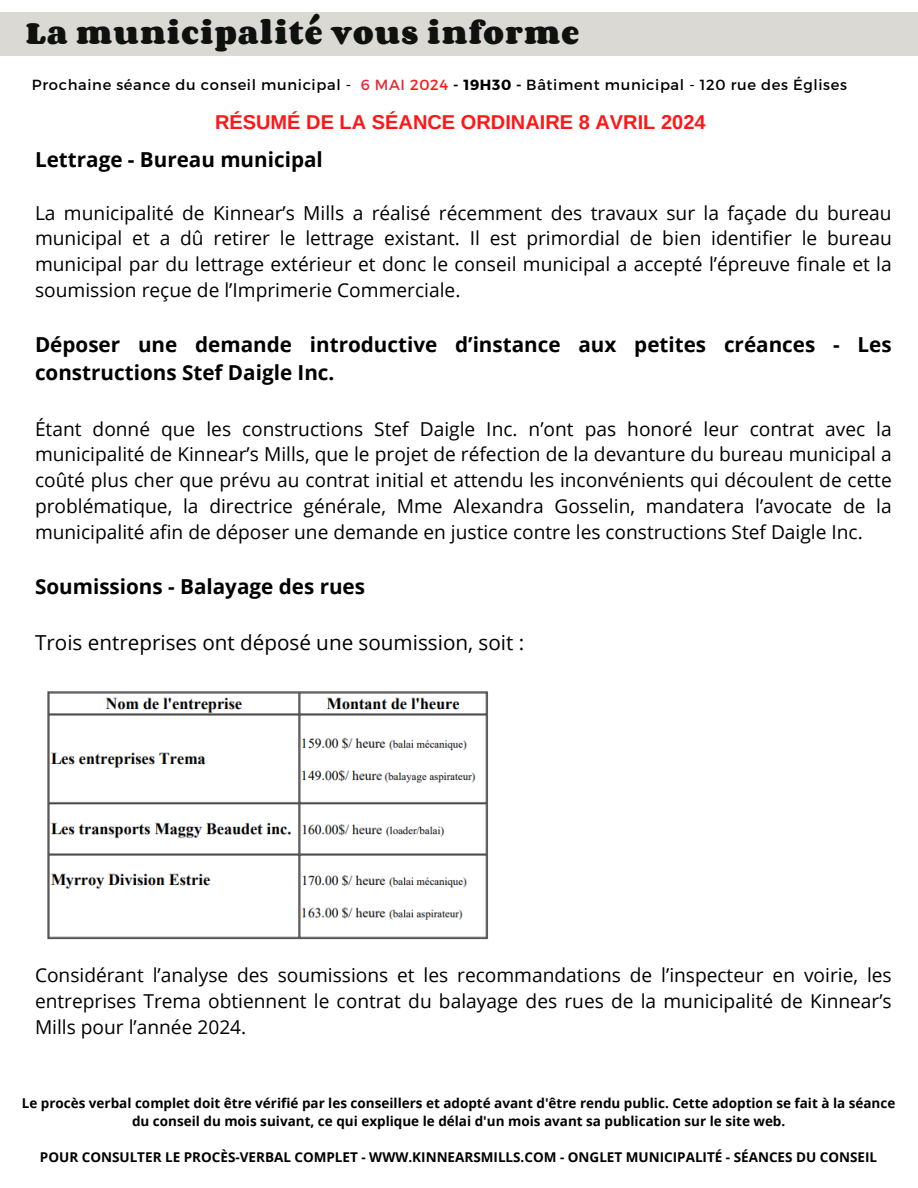
<style>
.page{position:relative;width:918px;height:1188px;background:#fff}
.page>*{position:absolute;margin:0;border:0;box-sizing:border-box;transform-origin:0 0}
.t1{font:700 26.7px "Corben";letter-spacing:.045em;color:#0f110e}
.t2{font:700 20.7px/28.2px "Open Sans";color:#000}
.t3{font:20.7px "Open Sans";color:#000}
.t4{font:700 19.95px "Arimo";color:#ff1616}
.t5{font:19.2px/25.8px "Open Sans";color:#000;text-align:justify}
.t6{font:14.7px "Montserrat";letter-spacing:.045em;color:#000}
.t7{font:700 13.5px/18px "Open Sans";color:#000;text-align:center}
.s1{color:#eb2636}
.s2{color:#ff1616}
.s3{font-weight:700}
</style>
<div class="page">
<div style="left:0;top:12px;width:918px;height:44px;background:#dad9d3"></div>
<img style="left:47px;top:691px;width:441px;height:249px">
<p class="t1" style="left:26px;top:19px;width:555px">La municipalité vous informe</p>
<h4 class="t6" style="left:32px;top:75px;width:817px">Prochaine séance du conseil municipal - <span class="s1">6 MAI</span> <span class="s2">2024</span> <span class="s3">- 19H30 -</span> Bâtiment municipal - 120 rue des Églises</h4>
<h6 class="t4" style="left:215px;top:111px;width:492px">RÉSUMÉ DE LA SÉANCE ORDINAIRE 8 AVRIL 2024</h6>
<h1 class="t2" style="left:35px;top:145px;width:289px">Lettrage - Bureau municipal</h1>
<p class="t5" style="left:35px;top:199px;width:858px">La municipalité de Kinnear’s Mills a réalisé récemment des travaux sur la façade du bureau municipal et a dû retirer le lettrage existant. Il est primordial de bien identifier le bureau municipal par du lettrage extérieur et donc le conseil municipal a accepté l’épreuve finale et la soumission reçue de l’Imprimerie Commerciale.</p>
<h2 class="t2" style="left:35px;top:330px;width:858px">Déposer une demande introductive d’instance aux petites créances - Les constructions Stef Daigle Inc.</h2>
<h3 class="t5" style="left:35px;top:415px;width:858px">Étant donné que les constructions Stef Daigle Inc. n’ont pas honoré leur contrat avec la municipalité de Kinnear’s Mills, que le projet de réfection de la devanture du bureau municipal a coûté plus cher que prévu au contrat initial et attendu les inconvénients qui découlent de cette problématique, la directrice générale, Mme Alexandra Gosselin, mandatera l’avocate de la municipalité afin de déposer une demande en justice contre les constructions Stef Daigle Inc.</h3>
<h4 class="t2" style="left:35px;top:572px;width:332px">Soumissions - Balayage des rues</h4>
<h3 class="t3" style="left:35px;top:628px;width:491px">Trois entreprises ont déposé une soumission, soit :</h3>
<h4 class="t5" style="left:35px;top:962px;width:858px">Considérant l’analyse des soumissions et les recommandations de l’inspecteur en voirie, les entreprises Trema obtiennent le contrat du balayage des rues de la municipalité de Kinnear’s Mills pour l’année 2024.</h4>
<h5 class="t7" style="left:22px;top:1094px;width:875px">Le procès verbal complet doit être vérifié par les conseillers et adopté avant d'être rendu public. Cette adoption se fait à la séance du conseil du mois suivant, ce qui explique le délai d'un mois avant sa publication sur le site web.</h5>
<p class="t7" style="left:40px;top:1148px;width:839px">POUR CONSULTER LE PROCÈS-VERBAL COMPLET - WWW.KINNEARSMILLS.COM - ONGLET MUNICIPALITÉ - SÉANCES DU CONSEIL</p>
</div>
